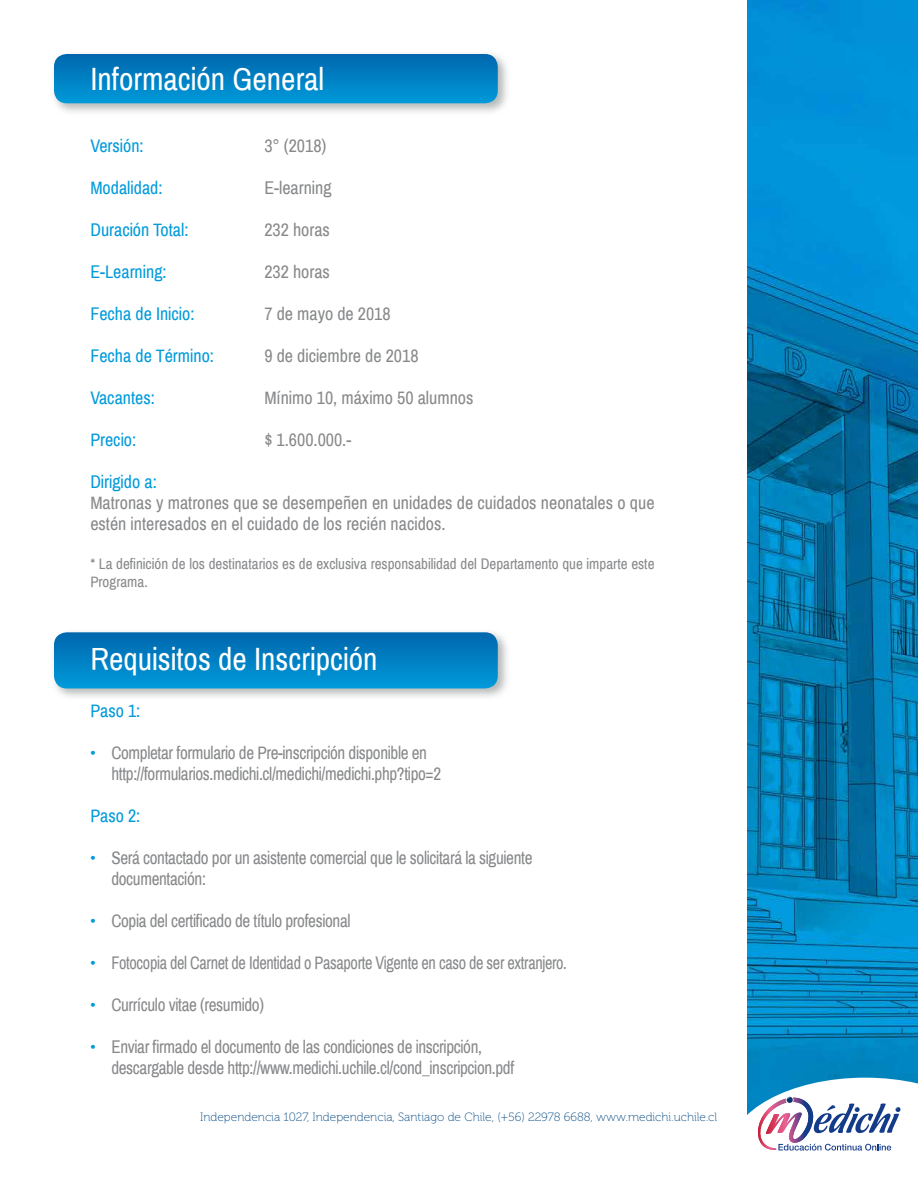
<style>
.page{position:relative;width:918px;height:1188px;background:#fff}
.page>*{position:absolute;margin:0;border:0;box-sizing:border-box;transform-origin:0 0}
.t1{font:31.5px "Archivo Narrow";color:#fff}
.t2{font:18px/21px "Archivo Narrow";letter-spacing:-.02em;color:#87888a;scale:.95 1}
.t3{font:18px/21px "Archivo Narrow";color:#87888a}
.t4{font:18px "Archivo Narrow";color:#009ada}
.t5{font:18px "Archivo Narrow";letter-spacing:-.02em;color:#87888a;scale:.9 1}
.t6{font:18px "Archivo Narrow";letter-spacing:-.02em;color:#87888a}
.t7{font:15px/18px "Archivo Narrow";color:#87888a}
.t8{font:12px "Museo 100";color:#0c4f86}
.s1{color:#009ada}
</style>
<div class="page">
<img style="left:748px;top:0;width:170px;height:1078px">
<svg style="left:747px;top:1078px;width:171px;height:73px"></svg>
<div style="left:50px;top:50px;width:460px;height:66px;background:#9ba19e;opacity:.75"></div>
<svg style="left:54px;top:54px;width:444px;height:49px;background:#0180c3"></svg>
<div style="left:50px;top:629px;width:460px;height:72px;background:#9ba19e;opacity:.75"></div>
<svg style="left:54px;top:632px;width:444px;height:56px;background:#0281c4"></svg>
<h1 class="t1" style="left:90px;top:60px;width:236px">Información General</h1>
<p class="t4" style="left:90px;top:135px;width:55px">Versión:</p>
<p class="t6" style="left:264px;top:135px;width:64px">3° (2018)</p>
<p class="t4" style="left:90px;top:177px;width:74px">Modalidad:</p>
<p class="t3" style="left:264px;top:178px;width:69px">E-learning</p>
<p class="t4" style="left:90px;top:219px;width:100px">Duración Total:</p>
<p class="t3" style="left:264px;top:220px;width:67px">232 horas</p>
<p class="t4" style="left:90px;top:261px;width:78px">E-Learning:</p>
<p class="t3" style="left:264px;top:262px;width:67px">232 horas</p>
<p class="t4" style="left:90px;top:303px;width:106px">Fecha de Inicio:</p>
<p class="t3" style="left:264px;top:304px;width:128px">7 de mayo de 2018</p>
<p class="t4" style="left:90px;top:345px;width:125px">Fecha de Término:</p>
<p class="t3" style="left:264px;top:346px;width:156px">9 de diciembre de 2018</p>
<p class="t4" style="left:90px;top:387px;width:66px">Vacantes:</p>
<p class="t3" style="left:264px;top:388px;width:211px">Mínimo 10, máximo 50 alumnos</p>
<p class="t4" style="left:90px;top:429px;width:47px">Precio:</p>
<p class="t6" style="left:264px;top:429px;width:88px">$ 1.600.000.-</p>
<p class="t4" style="left:90px;top:471px;width:68px">Dirigido a:</p>
<p class="t3" style="left:90px;top:493px;width:566px">Matronas y matrones que se desempeñen en unidades de cuidados neonatales o que estén interesados en el cuidado de los recién nacidos.</p>
<p class="t7" style="left:90px;top:555px;width:566px">* La definición de los destinatarios es de exclusiva responsabilidad del Departamento que imparte este<br>Programa.</p>
<h1 class="t1" style="left:90px;top:640px;width:289px">Requisitos de Inscripción</h1>
<p class="t4" style="left:90px;top:700px;width:52px">Paso 1:</p>
<p class="t2" style="left:111px;top:742px;width:349px;text-indent:-21px"><span class="s1">•</span> Completar formulario de Pre-inscripción disponible en http://formularios.medichi.cl/medichi/medichi.php?tipo=2</p>
<p class="t4" style="left:90px;top:805px;width:52px">Paso 2:</p>
<p class="t2" style="left:111px;top:847px;width:445px;text-indent:-21px"><span class="s1">•</span> Será contactado por un asistente comercial que le solicitará la siguiente documentación:</p>
<p class="t2" style="left:90px;top:910px;width:275px"><span class="s1">•</span> Copia del certificado de título profesional</p>
<p class="t5" style="left:90px;top:952px;width:531px"><span class="s1">•</span> Fotocopia del Carnet de Identidad o Pasaporte Vigente en caso de ser extranjero.</p>
<p class="t2" style="left:90px;top:994px;width:184px"><span class="s1">•</span> Currículo vitae (resumido)</p>
<p class="t2" style="left:111px;top:1036px;width:426px;text-indent:-21px"><span class="s1">•</span> Enviar firmado el documento de las condiciones de inscripción, descargable desde http://www.medichi.uchile.cl/cond_inscripcion.pdf</p>
<p class="t8" style="left:200px;top:1111px;width:518px">Independencia 1027, Independencia, Santiago de Chile, (+56) 22978 6688, www.medichi.uchile.cl</p>
</div>
